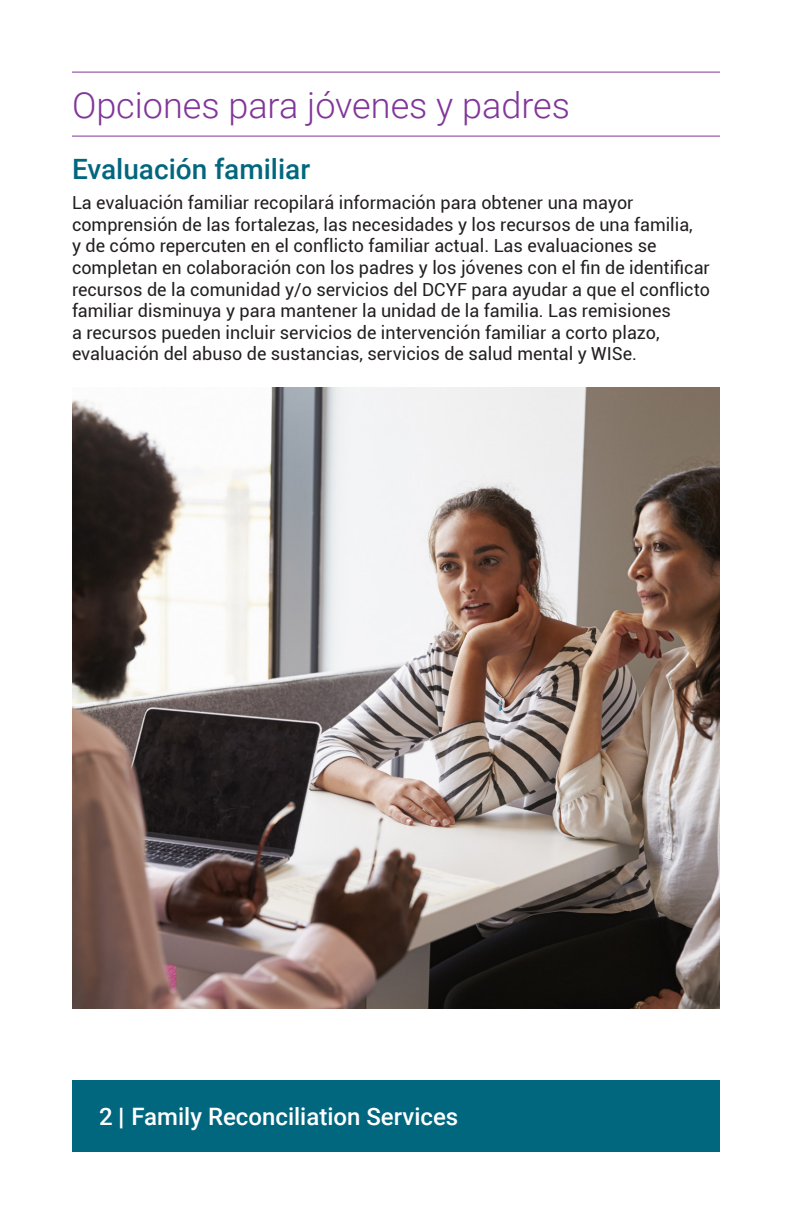
<style>
.page{position:relative;width:792px;height:1224px;background:#fff}
.page>*{position:absolute;margin:0;border:0;box-sizing:border-box;transform-origin:0 0}
.t1{font:300 36px "Roboto";color:#813699}
.t2{font:500 28px "Roboto";color:#00677f}
.t3{font:500 24px "Roboto";color:#fff}
.t4{font:18px/21.6px "Roboto";color:#231f20}
.s1{font-weight:400}
</style>
<div class="page">
<div style="left:72px;top:1080px;width:648px;height:72px;background:#00677f"></div>
<hr style="left:72px;top:72px;width:648px;height:1px;background:#813699">
<hr style="left:72px;top:136px;width:648px;height:1px;background:#813699">
<img style="left:72px;top:387px;width:648px;height:621px">
<h1 class="t1" style="left:72px;top:80px;width:499px">Opciones para jóvenes y padres</h1>
<h2 class="t2" style="left:72px;top:149px;width:240px">Evaluación familiar</h2>
<p class="t4" style="left:72px;top:191px;width:639px">La evaluación familiar recopilará información para obtener una mayor comprensión de las fortalezas, las necesidades y los recursos de una familia,<br>y de cómo repercuten en el conflicto familiar actual. Las evaluaciones se completan en colaboración con los padres y los jóvenes con el fin de identificar recursos de la comunidad y/o servicios del DCYF para ayudar a que el conflicto familiar disminuya y para mantener la unidad de la familia. Las remisiones<br>a recursos pueden incluir servicios de intervención familiar a corto plazo, evaluación del abuso de sustancias, servicios de salud mental y WISe.</p>
<h3 class="t3" style="left:99px;top:1100px;width:361px">2 <span class="s1">|</span> Family Reconciliation Services</h3>
</div>
